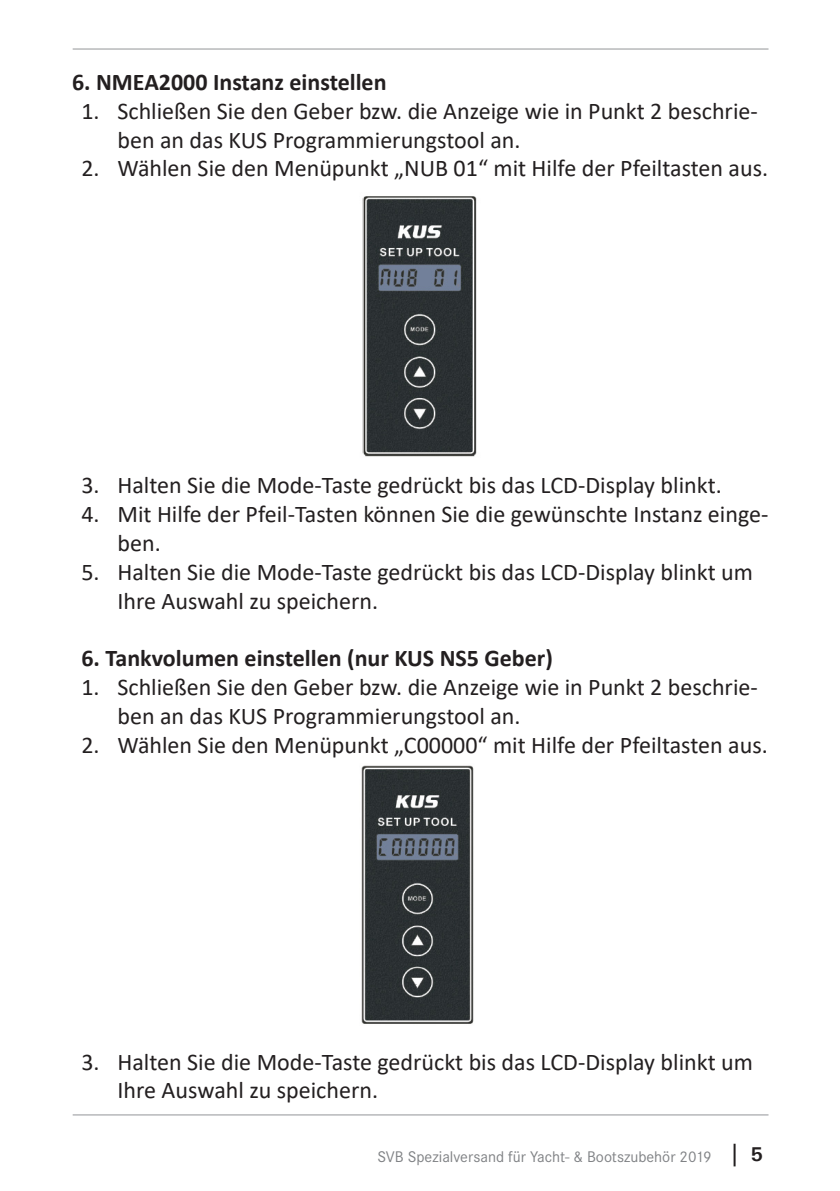
<style>
.page{position:relative;width:840px;height:1191px;background:#fff}
.page>*{position:absolute;margin:0;border:0;box-sizing:border-box;transform-origin:0 0}
.t1{font:24px/28.8px "Calibri";color:#231f20}
.t2{font:700 24px "Calibri";color:#231f20}
.t3{font:700 20px "Univers";color:#231f20}
.t4{font:16px "Corporate S";color:#808285}
</style>
<div class="page">
<hr style="left:733px;top:1143px;width:2px;height:23px;background:#231f20">
<hr style="left:73px;top:49px;width:695px;height:1px;background:#939598">
<hr style="left:73px;top:1114px;width:695px;height:1px;background:#939598">
<img style="left:362px;top:196px;width:115px;height:261px">
<img style="left:361px;top:765px;width:113px;height:259px">
<p class="t2" style="left:72px;top:65px;width:316px">6. NMEA2000 Instanz einstellen</p>
<p class="t1" style="left:117px;top:96px;width:641px;text-indent:-36px">1. Schließen Sie den Geber bzw. die Anzeige wie in Punkt 2 beschrie&shy;ben an das KUS Programmierungstool an.</p>
<p class="t1" style="left:81px;top:153px;width:687px">2. Wählen Sie den Menüpunkt „NUB 01“ mit Hilfe der Pfeiltasten aus.</p>
<p class="t1" style="left:81px;top:470px;width:641px">3. Halten Sie die Mode-Taste gedrückt bis das LCD-Display blinkt.</p>
<p class="t1" style="left:117px;top:499px;width:652px;text-indent:-36px">4. Mit Hilfe der Pfeil-Tasten können Sie die gewünschte Instanz einge&shy;ben.</p>
<p class="t1" style="left:117px;top:557px;width:636px;text-indent:-36px">5. Halten Sie die Mode-Taste gedrückt bis das LCD-Display blinkt um<br>Ihre Auswahl zu speichern.</p>
<p class="t2" style="left:81px;top:641px;width:472px">6. Tankvolumen einstellen (nur KUS NS5 Geber)</p>
<p class="t1" style="left:117px;top:672px;width:641px;text-indent:-36px">1. Schließen Sie den Geber bzw. die Anzeige wie in Punkt 2 beschrie&shy;ben an das KUS Programmierungstool an.</p>
<p class="t1" style="left:81px;top:729px;width:687px">2. Wählen Sie den Menüpunkt „C00000“ mit Hilfe der Pfeiltasten aus.</p>
<p class="t1" style="left:117px;top:1046px;width:636px;text-indent:-36px">3. Halten Sie die Mode-Taste gedrückt bis das LCD-Display blinkt um<br>Ihre Auswahl zu speichern.</p>
<p class="t4" style="left:377px;top:1147px;width:335px">SVB Spezialversand für Yacht- &amp; Bootszubehör 2019</p>
<p class="t3" style="left:750px;top:1142px;width:14px">5</p>
</div>
